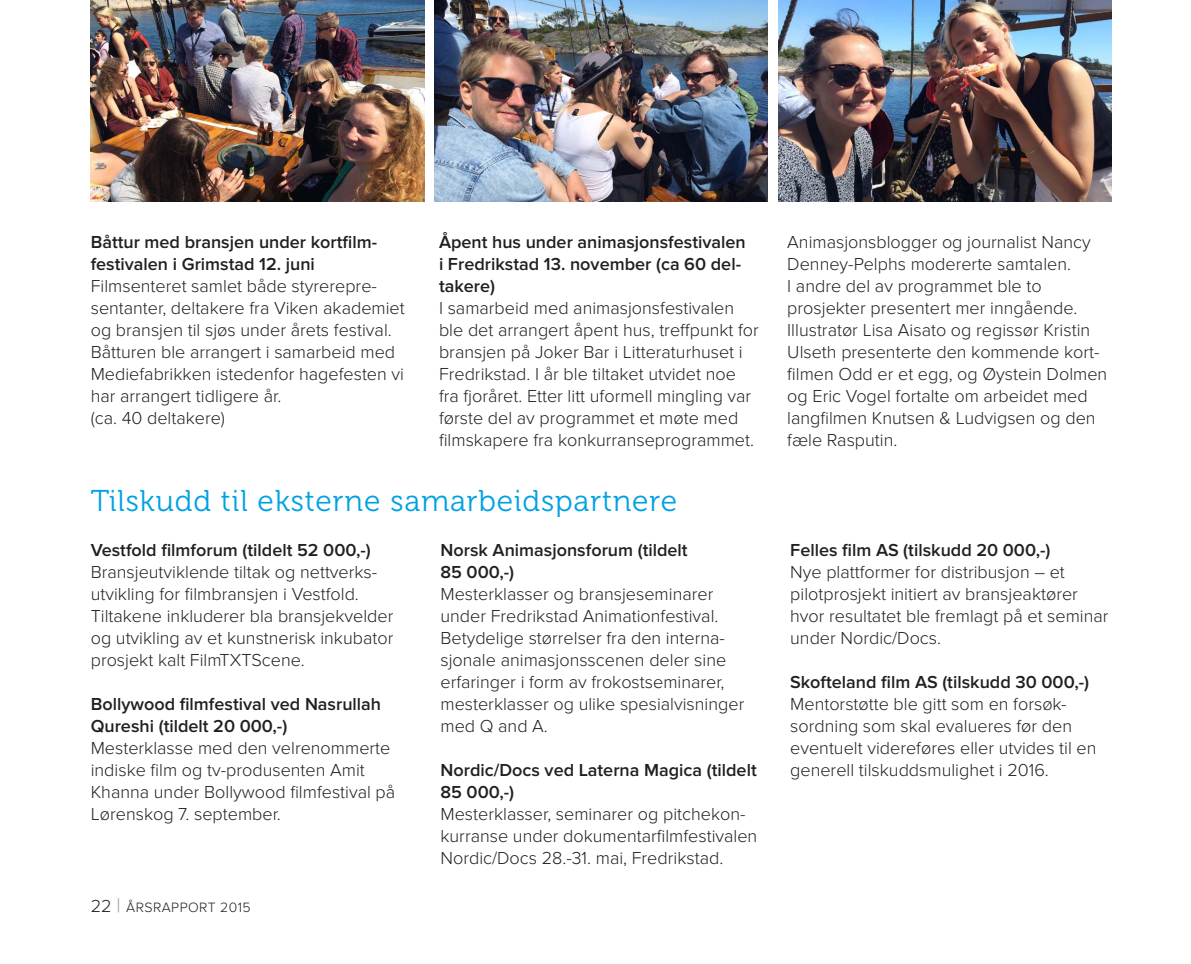
<style>
.page{position:relative;width:1191px;height:964px;background:#fff}
.page>*{position:absolute;margin:0;border:0;box-sizing:border-box;transform-origin:0 0}
.t1{font:30px "Museo 300";letter-spacing:.03em;color:#00a1e3}
.t2{font:300 18px/22px "Proxima Nova";color:#231f20}
.t3{font:600 18px/22px "Proxima Nova";color:#231f20}
.t4{font:300 14px "Proxima Nova";letter-spacing:.03em;color:#231f20}
.s1{font-size:18px}
.s2{font-size:20px;color:#939598}
</style>
<div class="page">
<img style="left:91px;top:0;width:333px;height:201px">
<img style="left:434px;top:0;width:334px;height:201px">
<img style="left:778px;top:0;width:333px;height:201px">
<p class="t3" style="left:91px;top:232px;width:287px">Båttur med bransjen under kortfilm&shy;festivalen i Grimstad 12. juni</p>
<p class="t2" style="left:91px;top:276px;width:315px">Filmsenteret samlet både styrerepre&shy;sentanter, deltakere fra Viken akademiet og bransjen til sjøs under årets festival.<br>Båtturen ble arrangert i samarbeid med Mediefabrikken istedenfor hagefesten vi har arrangert tidligere år.<br>(ca. 40 deltakere)</p>
<p class="t3" style="left:439px;top:232px;width:308px">Åpent hus under animasjonsfestivalen i Fredrikstad 13. november (ca 60 del-- takere)</p>
<p class="t2" style="left:439px;top:297px;width:321px">I samarbeid med animasjonsfestivalen ble det arrangert åpent hus, treffpunkt for bransjen på Joker Bar i Litteraturhuset i Fredrikstad. I år ble tiltaket utvidet noe fra fjoråret. Etter litt uformell mingling var første del av programmet et møte med filmskapere fra konkurranseprogrammet.</p>
<h1 class="t1" style="left:91px;top:484px;width:588px">Tilskudd til eksterne samarbeidspartnere</h1>
<p class="t3" style="left:91px;top:540px;width:282px">Vestfold filmforum (tildelt 52 000,-)</p>
<p class="t2" style="left:91px;top:562px;width:304px">Bransjeutviklende tiltak og nettverks&shy;utvikling for filmbransjen i Vestfold.<br>Tiltakene inkluderer bla bransjekvelder og utvikling av et kunstnerisk inkubator prosjekt kalt FilmTXTScene.</p>
<p class="t3" style="left:91px;top:694px;width:292px">Bollywood filmfestival ved Nasrullah<br>Qureshi (tildelt 20 000,-)</p>
<p class="t2" style="left:91px;top:737px;width:306px">Mesterklasse med den velrenommerte indiske film og tv-produsenten Amit Khanna under Bollywood filmfestival på Lørenskog 7. september.</p>
<p class="t4" style="left:91px;top:899px;width:161px"><span class="s1">22</span> <span class="s2">|</span> ÅRSRAPPORT 2015</p>
<p class="t3" style="left:440px;top:540px;width:249px">Norsk Animasjonsforum (tildelt<br>85 000,-)</p>
<p class="t2" style="left:440px;top:583px;width:305px">Mesterklasser og bransjeseminarer under Fredrikstad Animationfestival.<br>Betydelige størrelser fra den interna&shy;sjonale animasjonsscenen deler sine erfaringer i form av frokostseminarer, mesterklasser og ulike spesialvisninger med Q and A.</p>
<p class="t3" style="left:440px;top:760px;width:318px">Nordic/Docs ved Laterna Magica (tildelt<br>85 000,-)</p>
<p class="t2" style="left:440px;top:803px;width:318px">Mesterklasser, seminarer og pitchekon&shy;kurranse under dokumentarfilmfestivalen<br>Nordic/Docs 28.-31. mai, Fredrikstad.</p>
<p class="t2" style="left:787px;top:231px;width:321px">Animasjonsblogger og journalist Nancy Denney-Pelphs modererte samtalen.<br>I andre del av programmet ble to prosjekter presentert mer inngående.<br>Illustratør Lisa Aisato og regissør Kristin Ulseth presenterte den kommende kort&shy;filmen Odd er et egg, og Øystein Dolmen og Eric Vogel fortalte om arbeidet med langfilmen Knutsen &amp; Ludvigsen og den fæle Rasputin.</p>
<p class="t3" style="left:790px;top:540px;width:262px">Felles film AS (tilskudd 20 000,-)</p>
<p class="t2" style="left:790px;top:561px;width:320px">Nye plattformer for distribusjon – et pilotprosjekt initiert av bransjeaktører hvor resultatet ble fremlagt på et seminar under Nordic/Docs.</p>
<p class="t3" style="left:790px;top:672px;width:300px">Skofteland film AS (tilskudd 30 000,-)</p>
<p class="t2" style="left:790px;top:693px;width:308px">Mentorstøtte ble gitt som en forsøk&shy;sordning som skal evalueres før den eventuelt videreføres eller utvides til en generell tilskuddsmulighet i 2016.</p>
</div>
